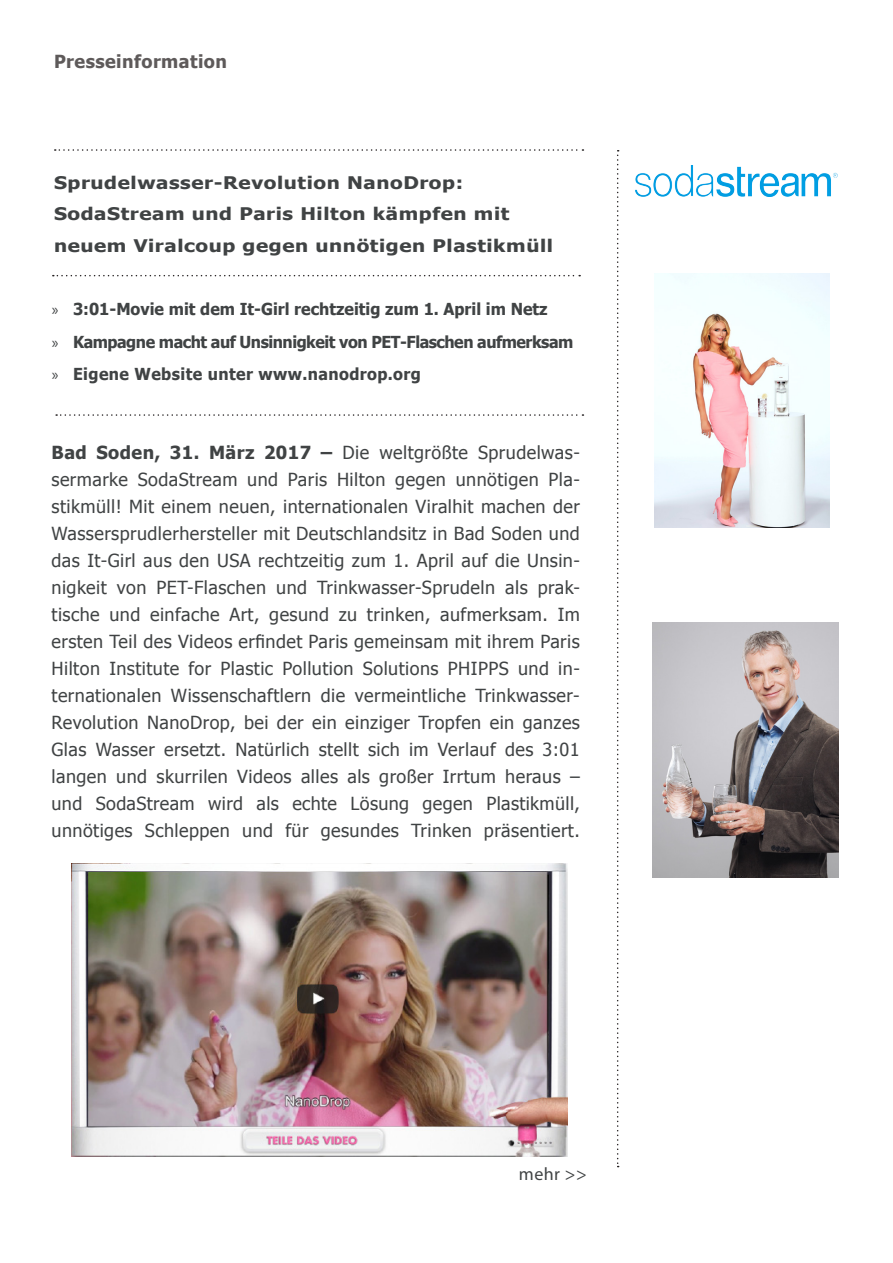
<style>
.page{position:relative;width:893px;height:1263px;background:#fff}
.page>*{position:absolute;margin:0;border:0;box-sizing:border-box;transform-origin:0 0}
.Liste{font:18px/27px "Tahoma";letter-spacing:.025em;color:#404344;text-align:justify}
.t1{font:700 18px "Tahoma";letter-spacing:.025em;color:#5e5a5a}
.t2{font:18px "Myriad Pro";color:#404344}
.Liste-2{font:700 17.4px "Tahoma";letter-spacing:.03em;color:#404344;scale:1.18 1}
.t3{font:700 16.5px "Tahoma";letter-spacing:-.03em;color:#404344}
.t4{font:700 16.5px "Tahoma";color:#404344}
.t5{font:700 16.5px "Tahoma";letter-spacing:.025em;color:#404344}
.s1{font-family:"Myriad Pro";font-weight:400}
.s2{font-weight:700}
</style>
<div class="page">
<svg style="left:55px;top:149px;width:528px;height:2px"></svg>
<svg style="left:53px;top:275px;width:527px;height:1px"></svg>
<svg style="left:617px;top:150px;width:2px;height:1017px"></svg>
<svg style="left:56px;top:414px;width:527px;height:2px"></svg>
<img style="left:635px;top:166px;width:203px;height:30px">
<img style="left:655px;top:273px;width:174px;height:255px">
<img style="left:72px;top:864px;width:496px;height:293px">
<img style="left:653px;top:623px;width:186px;height:255px">
<p class="t1" style="left:54px;top:49px;width:175px">Presseinformation</p>
<p class="Liste-2" style="left:54px;top:170px;width:348px">Sprudelwasser-Revolution NanoDrop:</p>
<p class="Liste-2" style="left:54px;top:202px;width:387px">SodaStream und Paris Hilton kämpfen mit</p>
<p class="Liste-2" style="left:54px;top:233px;width:424px">neuem Viralcoup gegen unnötigen Plastikmüll</p>
<p class="t4" style="left:52px;top:298px;width:497px"><span class="s1">»</span> 3:01-Movie mit dem It-Girl rechtzeitig zum 1. April im Netz</p>
<p class="t3" style="left:52px;top:330px;width:523px"><span class="s1">»</span> Kampagne macht auf Unsinnigkeit von PET-Flaschen aufmerksam</p>
<p class="t5" style="left:52px;top:363px;width:371px"><span class="s1">»</span> Eigene Website unter www.nanodrop.org</p>
<p class="Liste" style="left:52px;top:438px;width:530px"><span class="s2">Bad Soden, 31. März 2017 –</span> Die weltgrößte Sprudelwas&shy;sermarke SodaStream und Paris Hilton gegen unnötigen Pla&shy;stikmüll! Mit einem neuen, internationalen Viralhit machen der Wassersprudlerhersteller mit Deutschlandsitz in Bad Soden und das It-Girl aus den USA rechtzeitig zum 1. April auf die Unsin&shy;nigkeit von PET-Flaschen und Trinkwasser-Sprudeln als prak&shy;tische und einfache Art, gesund zu trinken, aufmerksam. Im ersten Teil des Videos erfindet Paris gemeinsam mit ihrem Paris Hilton Institute for Plastic Pollution Solutions PHIPPS und in&shy;ternationalen Wissenschaftlern die vermeintliche Trinkwasser-Revolution NanoDrop, bei der ein einziger Tropfen ein ganzes Glas Wasser ersetzt. Natürlich stellt sich im Verlauf des 3:01 langen und skurrilen Videos alles als großer Irrtum heraus – und SodaStream wird als echte Lösung gegen Plastikmüll, unnötiges Schleppen und für gesundes Trinken präsentiert.</p>
<p class="t2" style="left:519px;top:1162px;width:69px">mehr &gt;&gt;</p>
</div>
